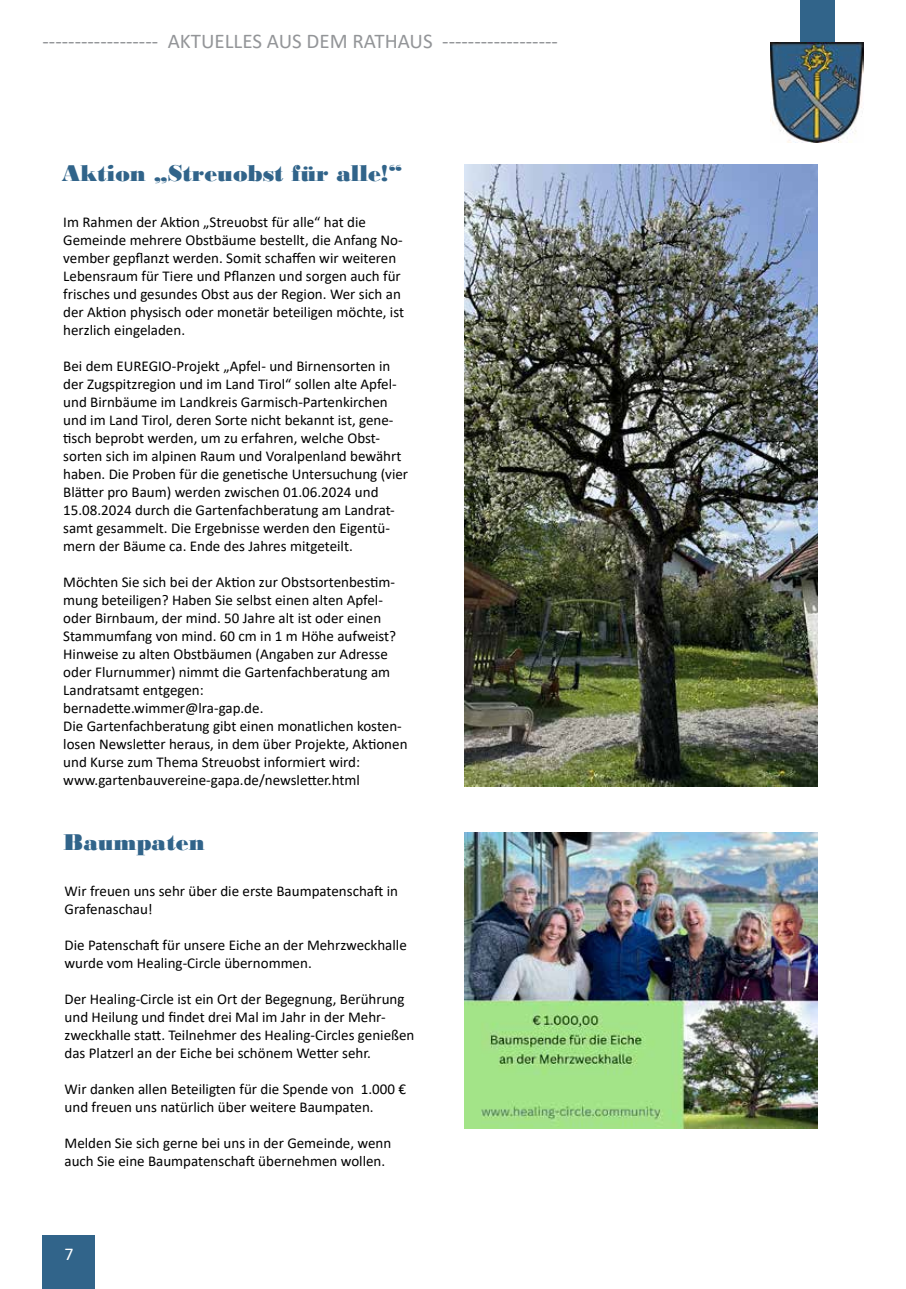
<style>
.page{position:relative;width:906px;height:1289px;background:#fff}
.page>*{position:absolute;margin:0;border:0;box-sizing:border-box;transform-origin:0 0}
.t1{font:24px "Bodoni MT Black";color:#31648a}
.t2{font:21px "Calibri";color:#939598}
.t3{font:18px "Calibri";color:#fff}
.t4{font:15px/18px "Calibri";color:#000}
</style>
<div class="page">
<div style="left:43px;top:1234px;width:52px;height:54px;background:#31648a"></div>
<div style="left:800px;top:0;width:34px;height:45px;background:#31648a"></div>
<img style="left:770px;top:43px;width:94px;height:99px">
<img style="left:464px;top:165px;width:353px;height:621px">
<img style="left:464px;top:832px;width:353px;height:296px">
<h2 class="t2" style="left:43px;top:26px;width:517px">------------------ AKTUELLES AUS DEM RATHAUS ------------------</h2>
<h1 class="t1" style="left:62px;top:159px;width:342px">Aktion „Streuobst für alle!“</h1>
<p class="t4" style="left:63px;top:213px;width:342px">Im Rahmen der Aktion „Streuobst für alle“ hat die Gemeinde mehrere Obstbäume bestellt, die Anfang No&shy;vember gepflanzt werden. Somit schaffen wir weiteren Lebensraum für Tiere und Pflanzen und sorgen auch für frisches und gesundes Obst aus der Region. Wer sich an der Aktion physisch oder monetär beteiligen möchte, ist herzlich eingeladen.</p>
<p class="t4" style="left:63px;top:357px;width:346px">Bei dem EUREGIO-Projekt „Apfel- und Birnensorten in der Zugspitzregion und im Land Tirol“ sollen alte Apfel&shy;und Birnbäume im Landkreis Garmisch-Partenkirchen und im Land Tirol, deren Sorte nicht bekannt ist, gene&shy;tisch beprobt werden, um zu erfahren, welche Obst&shy;sorten sich im alpinen Raum und Voralpenland bewährt haben. Die Proben für die genetische Untersuchung (vier Blätter pro Baum) werden zwischen 01.06.2024 und 15.08.2024 durch die Gartenfachberatung am Landrat&shy;samt gesammelt. Die Ergebnisse werden den Eigentü&shy;mern der Bäume ca. Ende des Jahres mitgeteilt.</p>
<p class="t4" style="left:63px;top:573px;width:346px">Möchten Sie sich bei der Aktion zur Obstsortenbestim&shy;mung beteiligen? Haben Sie selbst einen alten Apfel&shy;oder Birnbaum, der mind. 50 Jahre alt ist oder einen Stammumfang von mind. 60 cm in 1 m Höhe aufweist?<br>Hinweise zu alten Obstbäumen (Angaben zur Adresse oder Flurnummer) nimmt die Gartenfachberatung am Landratsamt entgegen: bernadette.wimmer@lra-gap.de.<br>Die Gartenfachberatung gibt einen monatlichen kosten&shy;losen Newsletter heraus, in dem über Projekte, Aktionen und Kurse zum Thema Streuobst informiert wird: www.gartenbauvereine-gapa.de/newsletter.html</p>
<h1 class="t1" style="left:63px;top:827px;width:143px">Baumpaten</h1>
<p class="t4" style="left:65px;top:881px;width:335px">Wir freuen uns sehr über die erste Baumpatenschaft in<br>Grafenaschau!</p>
<p class="t4" style="left:65px;top:935px;width:344px">Die Patenschaft für unsere Eiche an der Mehrzweckhalle wurde vom Healing-Circle übernommen.</p>
<p class="t4" style="left:65px;top:989px;width:351px">Der Healing-Circle ist ein Ort der Begegnung, Berührung und Heilung und findet drei Mal im Jahr in der Mehr&shy;zweckhalle statt. Teilnehmer des Healing-Circles genießen das Platzerl an der Eiche bei schönem Wetter sehr.</p>
<p class="t4" style="left:65px;top:1079px;width:343px">Wir danken allen Beteiligten für die Spende von 1.000 € und freuen uns natürlich über weitere Baumpaten.</p>
<p class="t4" style="left:65px;top:1133px;width:328px">Melden Sie sich gerne bei uns in der Gemeinde, wenn auch Sie eine Baumpatenschaft übernehmen wollen.</p>
<p class="t3" style="left:64px;top:1241px;width:11px">7</p>
</div>
